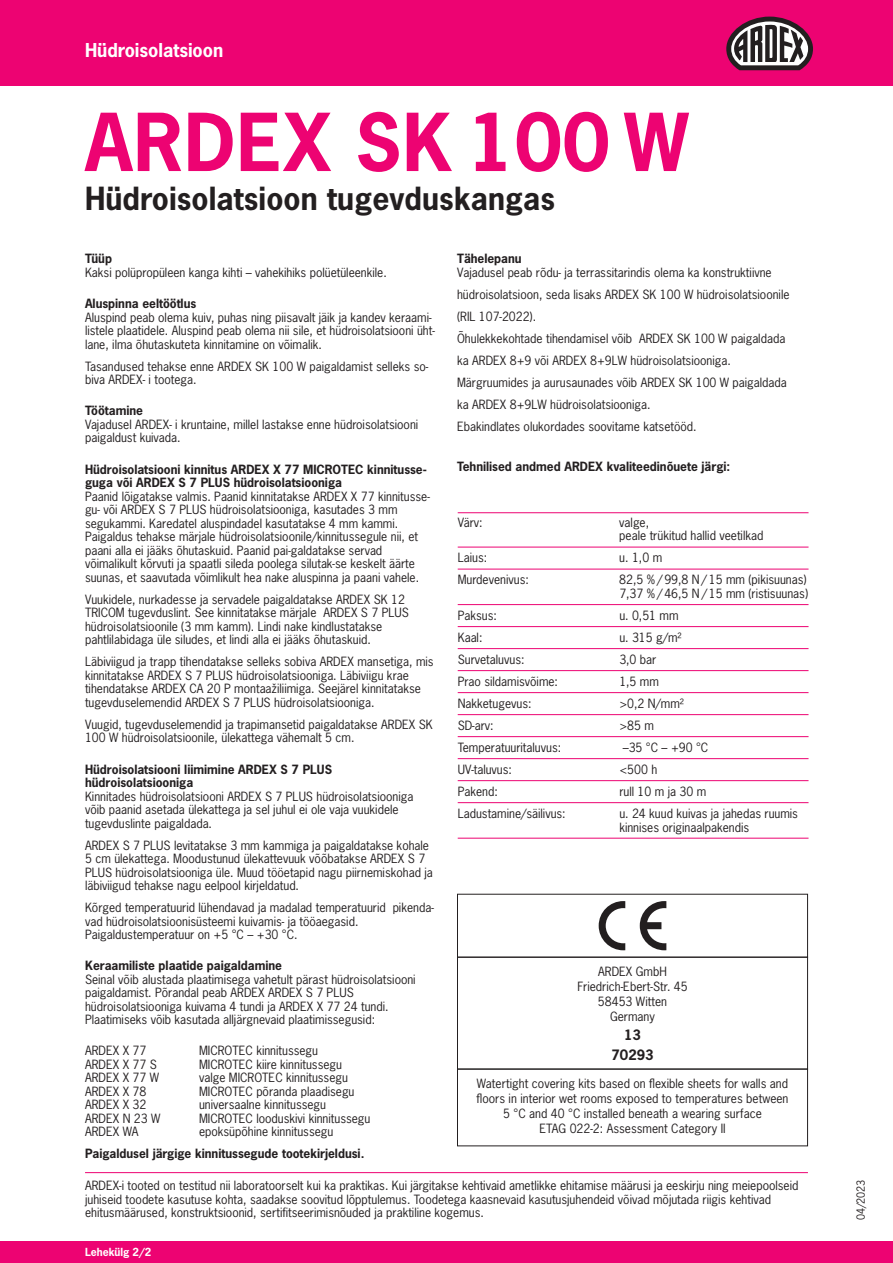
<style>
.page{position:relative;width:893px;height:1263px;background:#fff}
.page>*{position:absolute;margin:0;border:0;box-sizing:border-box;transform-origin:0 0}
.t1{font:700 75px "News Gothic Std";letter-spacing:.015em;color:#ed0372}
.t2{font:700 30px "News Gothic Std";letter-spacing:.005em;color:#231f20}
.t3{font:700 18px "News Gothic Std";color:#fff}
.t4{font:700 13.5px/19.2px "News Gothic Std";color:#231f20;text-align:center}
.t5{font:12px/13.5px "News Gothic Std";color:#231f20}
.t6{font:700 12px/13.5px "News Gothic Std";color:#231f20}
.t7{font:700 10.5px "News Gothic Std";color:#fff}
.t8{font:10.5px "News Gothic Std";color:#231f20}
</style>
<div class="page">
<hr style="left:85px;top:1172px;width:723px;height:1px;background:#ed0372">
<div style="left:0;top:1242px;width:893px;height:21px;background:#ed0372"></div>
<div style="left:0;top:0;width:893px;height:85px;background:#ed0372"></div>
<div style="left:457px;top:957px;width:351px;height:112px;border:1px solid #231f20"></div>
<div style="left:457px;top:1069px;width:351px;height:77px;border:1px solid #231f20"></div>
<svg style="left:599px;top:901px;width:26px;height:49px"></svg>
<svg style="left:640px;top:901px;width:26px;height:49px"></svg>
<hr style="left:458px;top:512px;width:350px;height:1px;background:#ed0372">
<hr style="left:458px;top:547px;width:350px;height:1px;background:#ed0372">
<hr style="left:458px;top:569px;width:350px;height:1px;background:#ed0372">
<hr style="left:458px;top:604px;width:350px;height:1px;background:#ed0372">
<hr style="left:458px;top:626px;width:350px;height:1px;background:#ed0372">
<hr style="left:458px;top:648px;width:350px;height:1px;background:#ed0372">
<hr style="left:458px;top:670px;width:350px;height:1px;background:#ed0372">
<hr style="left:458px;top:692px;width:350px;height:1px;background:#ed0372">
<hr style="left:458px;top:714px;width:350px;height:1px;background:#ed0372">
<hr style="left:458px;top:736px;width:350px;height:1px;background:#ed0372">
<hr style="left:458px;top:758px;width:350px;height:1px;background:#ed0372">
<hr style="left:458px;top:780px;width:350px;height:1px;background:#ed0372">
<hr style="left:458px;top:802px;width:350px;height:1px;background:#ed0372">
<hr style="left:458px;top:838px;width:350px;height:1px;background:#ed0372">
<svg style="left:726px;top:17px;width:87px;height:53px"></svg>
<h3 class="t3" style="left:85px;top:38px;width:140px">Hüdroisolatsioon</h3>
<h1 class="t1" style="left:85px;top:93px;width:605px">ARDEX SK 100 W</h1>
<h2 class="t2" style="left:85px;top:179px;width:472px">Hüdroisolatsioon tugevduskangas</h2>
<p class="t6" style="left:85px;top:252px;width:28px">Tüüp</p>
<p class="t5" style="left:85px;top:266px;width:303px">Kaksi polüpropüleen kanga kihti – vahekihiks polüetüleenkile.</p>
<p class="t6" style="left:85px;top:297px;width:113px">Aluspinna eeltöötlus</p>
<p class="t5" style="left:85px;top:310px;width:351px">Aluspind peab olema kuiv, puhas ning piisavalt jäik ja kandev keraami&shy;listele plaatidele. Aluspind peab olema nii sile, et hüdroisolatsiooni üht&shy;lane, ilma õhutaskuteta kinnitamine on võimalik.</p>
<p class="t5" style="left:85px;top:359px;width:345px">Tasandused tehakse enne ARDEX SK 100 W paigaldamist selleks so&shy;biva ARDEX- i tootega.</p>
<p class="t6" style="left:85px;top:404px;width:60px">Töötamine</p>
<p class="t5" style="left:85px;top:418px;width:335px">Vajadusel ARDEX- i kruntaine, millel lastakse enne hüdroisolatsiooni paigaldust kuivada.</p>
<p class="t6" style="left:85px;top:462px;width:343px">Hüdroisolatsiooni kinnitus ARDEX X 77 MICROTEC kinnitusse&shy;guga või ARDEX S 7 PLUS hüdroisolatsiooniga</p>
<p class="t5" style="left:85px;top:489px;width:346px">Paanid lõigatakse valmis. Paanid kinnitatakse ARDEX X 77 kinnitusse&shy;gu- või ARDEX S 7 PLUS hüdroisolatsiooniga, kasutades 3 mm segukammi. Karedatel aluspindadel kasutatakse 4 mm kammi.<br>Paigaldus tehakse märjale hüdroisolatsioonile/kinnitussegule nii, et paani alla ei jääks õhutaskuid. Paanid pai-galdatakse servad võimalikult kõrvuti ja spaatli sileda poolega silutak-se keskelt äärte suunas, et saavutada võimlikult hea nake aluspinna ja paani vahele.</p>
<p class="t5" style="left:85px;top:592px;width:325px">Vuukidele, nurkadesse ja servadele paigaldatakse ARDEX SK 12<br>TRICOM tugevduslint. See kinnitatakse märjale ARDEX S 7 PLUS hüdroisolatsioonile (3 mm kamm). Lindi nake kindlustatakse pahtlilabidaga üle siludes, et lindi alla ei jääks õhutaskuid.</p>
<p class="t5" style="left:85px;top:655px;width:350px">Läbiviigud ja trapp tihendatakse selleks sobiva ARDEX mansetiga, mis kinnitatakse ARDEX S 7 PLUS hüdroisolatsiooniga. Läbiviigu krae tihendatakse ARDEX CA 20 P montaažiliimiga. Seejärel kinnitatakse tugevduselemendid ARDEX S 7 PLUS hüdroisolatsiooniga.</p>
<p class="t5" style="left:85px;top:717px;width:349px">Vuugid, tugevduselemendid ja trapimansetid paigaldatakse ARDEX SK<br>100 W hüdroisolatsioonile, ülekattega vähemalt 5 cm.</p>
<p class="t6" style="left:85px;top:762px;width:249px">Hüdroisolatsiooni liimimine ARDEX S 7 PLUS hüdroisolatsiooniga</p>
<p class="t5" style="left:85px;top:789px;width:330px">Kinnitades hüdroisolatsiooni ARDEX S 7 PLUS hüdroisolatsiooniga võib paanid asetada ülekattega ja sel juhul ei ole vaja vuukidele tugevduslinte paigaldada.</p>
<p class="t5" style="left:85px;top:838px;width:349px">ARDEX S 7 PLUS levitatakse 3 mm kammiga ja paigaldatakse kohale 5 cm ülekattega. Moodustunud ülekattevuuk võõbatakse ARDEX S 7<br>PLUS hüdroisolatsiooniga üle. Muud tööetapid nagu piirnemiskohad ja läbiviigud tehakse nagu eelpool kirjeldatud.</p>
<p class="t5" style="left:85px;top:901px;width:350px">Kõrged temperatuurid lühendavad ja madalad temperatuurid pikenda&shy;vad hüdroisolatsioonisüsteemi kuivamis- ja tööaegasid.<br>Paigaldustemperatuur on +5 °C – +30 °C.</p>
<p class="t6" style="left:85px;top:959px;width:199px">Keraamiliste plaatide paigaldamine</p>
<p class="t5" style="left:85px;top:972px;width:332px">Seinal võib alustada plaatimisega vahetult pärast hüdroisolatsiooni paigaldamist. Põrandal peab ARDEX ARDEX S 7 PLUS hüdroisolatsiooniga kuivama 4 tundi ja ARDEX X 77 24 tundi.<br>Plaatimiseks võib kasutada alljärgnevaid plaatimissegusid:</p>
<p class="t5" style="left:85px;top:1044px;width:63px">ARDEX X 77</p>
<p class="t5" style="left:199px;top:1044px;width:121px">MICROTEC kinnitussegu</p>
<p class="t5" style="left:85px;top:1057px;width:73px">ARDEX X 77 S</p>
<p class="t5" style="left:199px;top:1057px;width:144px">MICROTEC kiire kinnitussegu</p>
<p class="t5" style="left:85px;top:1071px;width:76px">ARDEX X 77 W</p>
<p class="t5" style="left:199px;top:1071px;width:150px">valge MICROTEC kinnitussegu</p>
<p class="t5" style="left:85px;top:1084px;width:63px">ARDEX X 78</p>
<p class="t5" style="left:199px;top:1084px;width:157px">MICROTEC põranda plaadisegu</p>
<p class="t5" style="left:85px;top:1098px;width:63px">ARDEX X 32</p>
<p class="t5" style="left:199px;top:1098px;width:129px">universaalne kinnitussegu</p>
<p class="t5" style="left:85px;top:1111px;width:77px">ARDEX N 23 W</p>
<p class="t5" style="left:199px;top:1111px;width:173px">MICROTEC looduskivi kinnitussegu</p>
<p class="t5" style="left:85px;top:1125px;width:55px">ARDEX WA</p>
<p class="t5" style="left:199px;top:1125px;width:136px">epoksüpõhine kinnitussegu</p>
<p class="t6" style="left:85px;top:1147px;width:281px">Paigaldusel järgige kinnitussegude tootekirjeldusi.</p>
<p class="t6" style="left:457px;top:252px;width:66px">Tähelepanu</p>
<p class="t5" style="left:457px;top:261px;width:334px;line-height:22px">Vajadusel peab rõdu- ja terrassitarindis olema ka konstruktiivne hüdroisolatsioon, seda lisaks ARDEX SK 100 W hüdroisolatsioonile (RIL 107-2022).<br>Õhulekkekohtade tihendamisel võib ARDEX SK 100 W paigaldada ka ARDEX 8+9 või ARDEX 8+9LW hüdroisolatsiooniga.<br>Märgruumides ja aurusaunades võib ARDEX SK 100 W paigaldada ka ARDEX 8+9LW hüdroisolatsiooniga.<br>Ebakindlates olukordades soovitame katsetööd.</p>
<p class="t6" style="left:457px;top:459px;width:275px">Tehnilised andmed ARDEX kvaliteedinõuete järgi:</p>
<p class="t5" style="left:458px;top:515px;width:27px">Värv:</p>
<p class="t5" style="left:619px;top:515px;width:146px">valge,<br>peale trükitud hallid veetilkad</p>
<p class="t5" style="left:458px;top:551px;width:31px">Laius:</p>
<p class="t5" style="left:619px;top:551px;width:44px">u. 1,0 m</p>
<p class="t5" style="left:458px;top:573px;width:73px">Murdevenivus:</p>
<p class="t5" style="left:619px;top:573px;width:190px">82,5 %/ 99,8 N / 15 mm (pikisuunas)<br>7,37 %/ 46,5 N / 15 mm (ristisuunas)</p>
<p class="t5" style="left:458px;top:608px;width:41px">Paksus:</p>
<p class="t5" style="left:619px;top:608px;width:61px">u. 0,51 mm</p>
<p class="t5" style="left:458px;top:630px;width:26px">Kaal:</p>
<p class="t5" style="left:619px;top:630px;width:64px">u. 315 g/m²</p>
<p class="t5" style="left:458px;top:652px;width:68px">Survetaluvus:</p>
<p class="t5" style="left:619px;top:652px;width:39px">3,0 bar</p>
<p class="t5" style="left:458px;top:675px;width:102px">Prao sildamisvõime:</p>
<p class="t5" style="left:619px;top:675px;width:41px">1,5 mm</p>
<p class="t5" style="left:458px;top:697px;width:75px">Nakketugevus:</p>
<p class="t5" style="left:619px;top:697px;width:66px">&gt;0,2 N/mm²</p>
<p class="t5" style="left:458px;top:719px;width:37px">SD-arv:</p>
<p class="t5" style="left:619px;top:719px;width:36px">&gt;85 m</p>
<p class="t5" style="left:458px;top:741px;width:105px">Temperatuuritaluvus:</p>
<p class="t5" style="left:623px;top:741px;width:87px">–35 °C – +90 °C</p>
<p class="t5" style="left:458px;top:763px;width:56px">UV-taluvus:</p>
<p class="t5" style="left:619px;top:763px;width:39px">&lt;500 h</p>
<p class="t5" style="left:458px;top:785px;width:42px">Pakend:</p>
<p class="t5" style="left:619px;top:785px;width:88px">rull 10 m ja 30 m</p>
<p class="t5" style="left:458px;top:807px;width:109px">Ladustamine/säilivus:</p>
<p class="t5" style="left:619px;top:807px;width:180px">u. 24 kuud kuivas ja jahedas ruumis kinnises originaalpakendis</p>
<p class="t5" style="left:577px;top:964px;width:112px;line-height:15px;text-align:center">ARDEX GmbH<br>Friedrich-Ebert-Str. 45<br>58453 Witten<br>Germany</p>
<p class="t4" style="left:611px;top:1025px;width:43px">13<br>70293</p>
<p class="t5" style="left:476px;top:1076px;width:313px;line-height:15px;text-align:center">Watertight covering kits based on flexible sheets for walls and floors in interior wet rooms exposed to temperatures between 5 °C and 40 °C installed beneath a wearing surface<br>ETAG 022-2: Assessment Category II</p>
<p class="t5" style="left:85px;top:1179px;width:715px">ARDEX-i tooted on testitud nii laboratoorselt kui ka praktikas. Kui järgitakse kehtivaid ametlikke ehitamise määrusi ja eeskirju ning meiepoolseid juhiseid toodete kasutuse kohta, saadakse soovitud lõpptulemus. Toodetega kaasnevaid kasutusjuhendeid võivad mõjutada riigis kehtivad ehitusmäärused, konstruktsioonid, sertifitseerimisnõuded ja praktiline kogemus.</p>
<p class="t8" style="left:855px;top:1220px;width:42px;rotate:-90deg">04/2023</p>
<p class="t7" style="left:85px;top:1245px;width:68px">Lehekülg 2/2</p>
</div>
